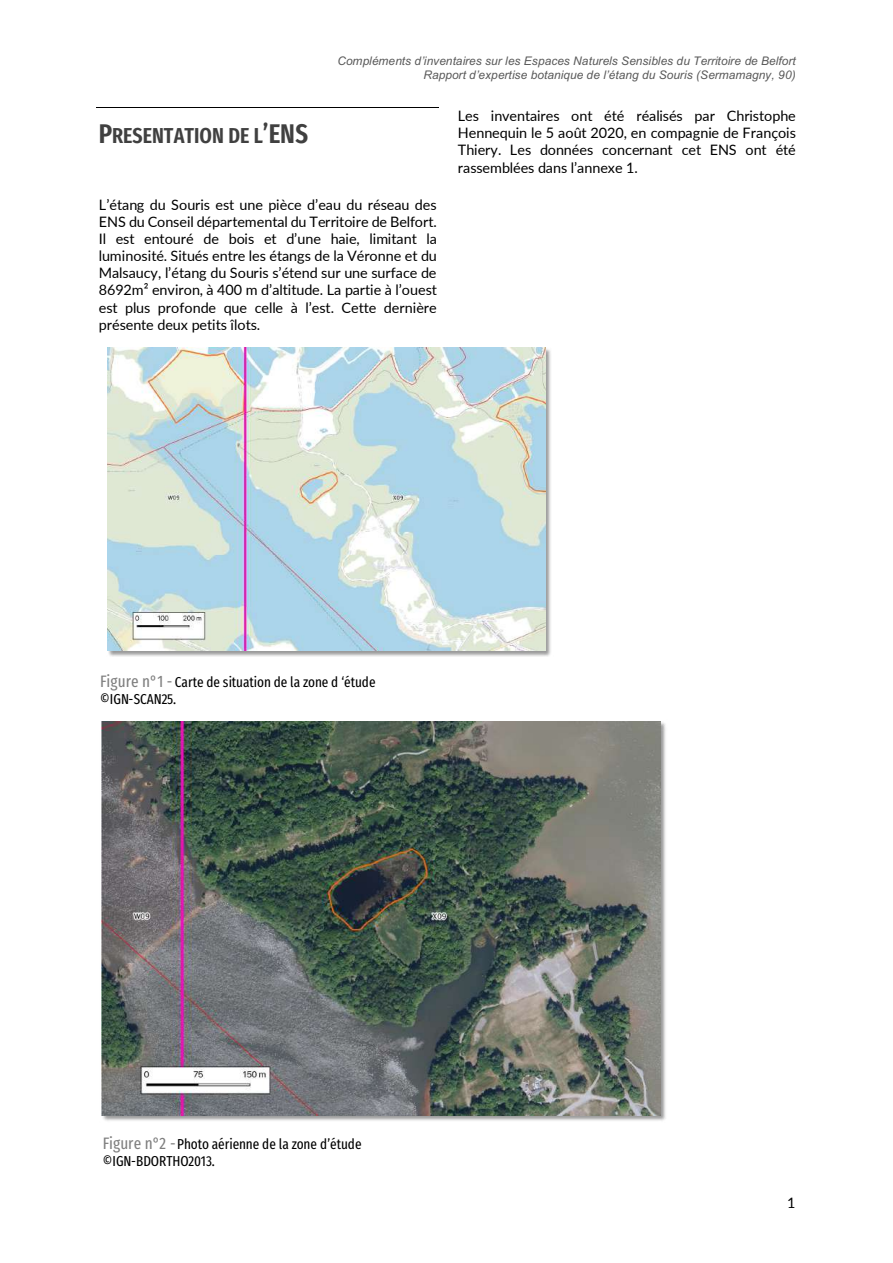
<style>
.page{position:relative;width:893px;height:1263px;background:#fff}
.page>*{position:absolute;margin:0;border:0;box-sizing:border-box;transform-origin:0 0}
.t1{font:600 21.6px "Fira Sans Compressed";color:#404040}
.t2{font:14.4px/17.1px "Lato";letter-spacing:-.005em;color:#000;text-align:justify}
.t3{font:14.4px/17px "Fira Sans Compressed";letter-spacing:-.005em;color:#000}
.t4{font:italic 11.85px/13.6px "Arial";color:#595959;text-align:right}
.s1{font-size:27px;color:#fff}
.s2{font-size:27px}
.s3{font-size:16.5px;color:#7f7f7f}
</style>
<div class="page">
<hr style="left:97px;top:107px;width:342px;height:1px;background:#000">
<img style="left:107px;top:347px;width:444px;height:310px">
<img style="left:107px;top:348px;width:438px;height:303px">
<img style="left:101px;top:721px;width:565px;height:400px">
<img style="left:102px;top:721px;width:559px;height:394px">
<h1 class="t1" style="left:88px;top:118px;width:221px"><span class="s1">1</span><span class="s2">P</span>RESENTATION DE L<span class="s2">’ENS</span></h1>
<p class="t4" style="left:337px;top:54px;width:460px">Compléments d’inventaires sur les Espaces Naturels Sensibles du Territoire de Belfort<br>Rapport d’expertise botanique de l’étang du Souris (Sermamagny, 90)</p>
<p class="t2" style="left:458px;top:107px;width:340px">Les inventaires ont été réalisés par Christophe Hennequin le 5 août 2020, en compagnie de François Thiery. Les données concernant cet ENS ont été rassemblées dans l’annexe 1.</p>
<p class="t2" style="left:99px;top:196px;width:340px">L’étang du Souris est une pièce d’eau du réseau des ENS du Conseil départemental du Territoire de Belfort.<br>Il est entouré de bois et d’une haie, limitant la luminosité. Situés entre les étangs de la Véronne et du Malsaucy, l’étang du Souris s’étend sur une surface de 8692m² environ, à 400 m d’altitude. La partie à l’ouest est plus profonde que celle à l’est. Cette dernière présente deux petits îlots.</p>
<p class="t3" style="left:100px;top:674px;width:277px"><span class="s3">Figure n°1 -</span> Carte de situation de la zone d ‘étude ©IGN-SCAN25.</p>
<p class="t3" style="left:103px;top:1135px;width:260px"><span class="s3">Figure n°2 -</span>Photo aérienne de la zone d’étude ©IGN-BDORTHO2013.</p>
<p class="t2" style="left:787px;top:1193px;width:10px">1</p>
</div>
